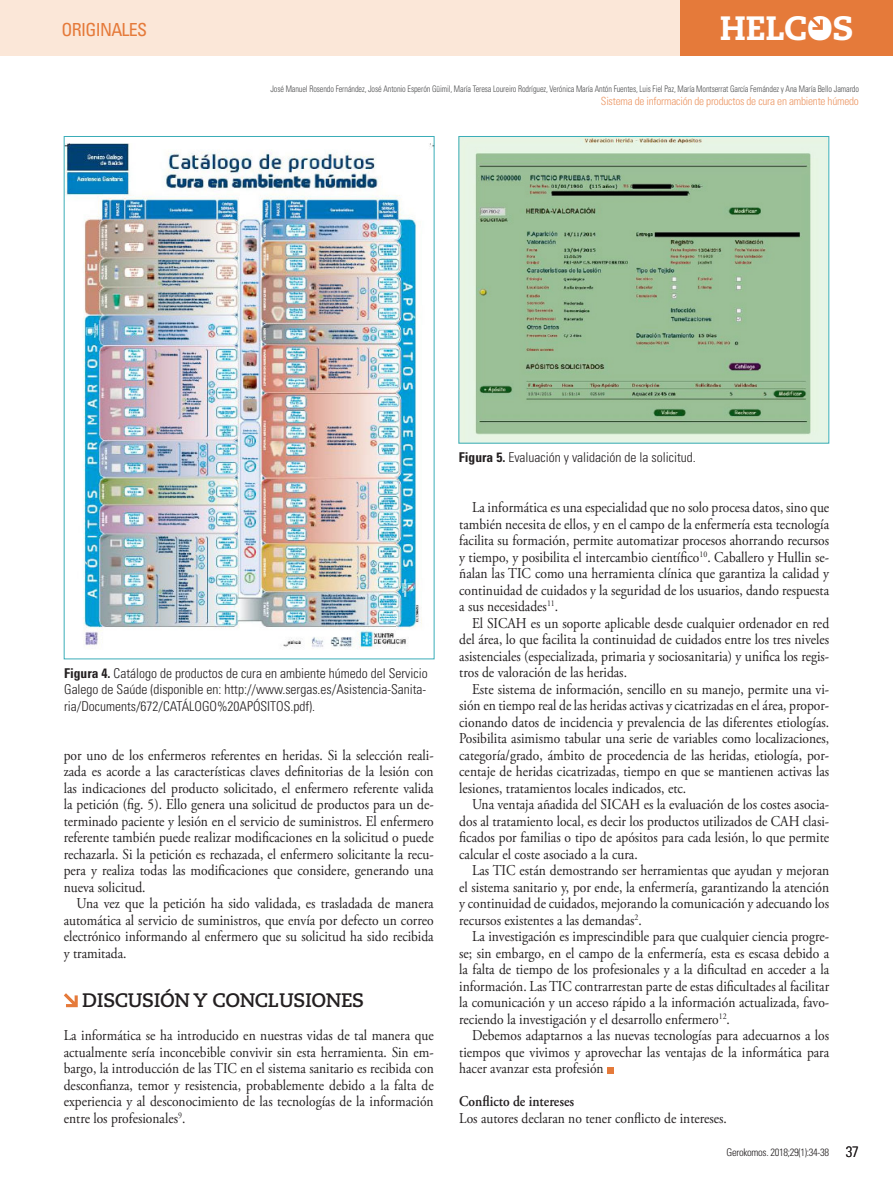
<style>
.page{position:relative;width:893px;height:1191px;background:#fff}
.page>*{position:absolute;margin:0;border:0;box-sizing:border-box;transform-origin:0 0}
.t1{font:800 33.75px "Caecilia LT Std";letter-spacing:-.01em;color:#fff}
.GAL_-_Cat_A{font:700 19.5px "Caecilia LT Std";letter-spacing:-.02em;color:#231f20}
.t2{font:condensed 18px "Univers LT Std";letter-spacing:-.04em;color:#e57a3a}
.GAL_-_Galerada{font:15px/16.5px "Adobe Garamond Pro";color:#231f20;text-align:justify;scale:.9 1}
.GAL_-_Galerada_Prime{font:15px/16.5px "Adobe Garamond Pro";color:#231f20;text-align:justify;scale:.9 1}
.GAL_-_Galerada_Prime-2{font:600 15px "Adobe Garamond Pro";color:#231f20;scale:.9 1}
.TAB-FIG_-__titulos{font:300 condensed 13.5px/16.2px "Univers LT Std";color:#231f20;text-align:justify}
.CAB_-__Autores{font:300 condensed 11.25px "Univers LT Std";letter-spacing:-.02em;color:#ec9764}
.t3{font:300 condensed 10.5px "Univers LT Std";letter-spacing:-.03em;color:#231f20}
.CAB_-__Autores-2{font:300 condensed 9px "Univers LT Std";letter-spacing:-.01em;color:#4b4c4d;scale:.9 1}
.s1{font-weight:700}
.s2{font-size:15px}
</style>
<div class="page">
<div style="left:0;top:0;width:705px;height:55px;background:#fbe7d8"></div>
<div style="left:680px;top:0;width:213px;height:55px;background:#e57a3a"></div>
<div style="left:811px;top:19px;width:18px;height:19px;background:#fff;border-radius:50%"></div>
<svg style="left:811px;top:19px;width:12px;height:11px"></svg>
<svg style="left:64px;top:993px;width:14px;height:14px"></svg>
<div style="left:607px;top:1066px;width:6px;height:7px;background:#e57a3a"></div>
<img style="left:66px;top:143px;width:365px;height:507px">
<img style="left:460px;top:138px;width:367px;height:303px">
<p class="t2" style="left:62px;top:18px;width:87px">ORIGINALES</p>
<h1 class="t1" style="left:720px;top:8px;width:135px">HELCOS</h1>
<p class="CAB_-__Autores-2" style="left:270px;top:83px;width:655px">José Manuel Rosendo Fernández, José Antonio Esperón Güimil, María Teresa Loureiro Rodríguez, Verónica María Antón Fuentes, Luis Fiel Paz, María Montserrat García Fernández y Ana María Bello Jamardo</p>
<p class="CAB_-__Autores" style="left:601px;top:94px;width:259px">Sistema de información de productos de cura en ambiente húmedo</p>
<p class="TAB-FIG_-__titulos" style="left:64px;top:665px;width:365px"><span class="s1">Figura 4.</span> Catálogo de productos de cura en ambiente húmedo del Servicio Galego de Saúde (disponible en: http://www.sergas.es/Asistencia-Sanita&shy;ria/Documents/672/CATÁLOGO%20APÓSITOS.pdf).</p>
<p class="GAL_-_Galerada" style="left:64px;top:747px;width:413px">por uno de los enfermeros referentes en heridas. Si la selección reali&shy;zada es acorde a las características claves definitorias de la lesión con las indicaciones del producto solicitado, el enfermero referente valida la petición (fig. 5). Ello genera una solicitud de productos para un de&shy;terminado paciente y lesión en el servicio de suministros. El enfermero referente también puede realizar modificaciones en la solicitud o puede rechazarla. Si la petición es rechazada, el enfermero solicitante la recu&shy;pera y realiza todas las modificaciones que considere, generando una nueva solicitud.</p>
<p class="GAL_-_Galerada" style="left:64px;top:895px;width:413px;text-indent:13px">Una vez que la petición ha sido validada, es trasladada de manera automática al servicio de suministros, que envía por defecto un correo electrónico informando al enfermero que su solicitud ha sido recibida y tramitada.</p>
<p class="GAL_-_Cat_A" style="left:82px;top:989px;width:284px">DISCUSIÓN Y CONCLUSIONES</p>
<p class="GAL_-_Galerada_Prime" style="left:64px;top:1027px;width:413px">La informática se ha introducido en nuestras vidas de tal manera que actualmente sería inconcebible convivir sin esta herramienta. Sin em&shy;bargo, la introducción de las TIC en el sistema sanitario es recibida con desconfianza, temor y resistencia, probablemente debido a la falta de experiencia y al desconocimiento de las tecnologías de la información entre los profesionales<sup>9</sup>.</p>
<p class="TAB-FIG_-__titulos" style="left:459px;top:449px;width:238px"><span class="s1">Figura 5.</span> Evaluación y validación de la solicitud.</p>
<p class="GAL_-_Galerada" style="left:459px;top:499px;width:413px;text-indent:13px">La informática es una especialidad que no solo procesa datos, sino que también necesita de ellos, y en el campo de la enfermería esta tecnología facilita su formación, permite automatizar procesos ahorrando recursos y tiempo, y posibilita el intercambio científico<sup>10</sup>. Caballero y Hullin se&shy;ñalan las TIC como una herramienta clínica que garantiza la calidad y continuidad de cuidados y la seguridad de los usuarios, dando respuesta a sus necesidades<sup>11</sup>.</p>
<p class="GAL_-_Galerada" style="left:459px;top:615px;width:413px;text-indent:13px">El SICAH es un soporte aplicable desde cualquier ordenador en red del área, lo que facilita la continuidad de cuidados entre los tres niveles asistenciales (especializada, primaria y sociosanitaria) y unifica los regis&shy;tros de valoración de las heridas.</p>
<p class="GAL_-_Galerada" style="left:459px;top:681px;width:413px;text-indent:13px">Este sistema de información, sencillo en su manejo, permite una vi&shy;sión en tiempo real de las heridas activas y cicatrizadas en el área, propor&shy;cionando datos de incidencia y prevalencia de las diferentes etiologías.<br>Posibilita asimismo tabular una serie de variables como localizaciones, categoría/grado, ámbito de procedencia de las heridas, etiología, por&shy;centaje de heridas cicatrizadas, tiempo en que se mantienen activas las lesiones, tratamientos locales indicados, etc.</p>
<p class="GAL_-_Galerada" style="left:459px;top:796px;width:413px;text-indent:13px">Una ventaja añadida del SICAH es la evaluación de los costes asocia&shy;dos al tratamiento local, es decir los productos utilizados de CAH clasi&shy;ficados por familias o tipo de apósitos para cada lesión, lo que permite calcular el coste asociado a la cura.</p>
<p class="GAL_-_Galerada" style="left:459px;top:862px;width:413px;text-indent:13px">Las TIC están demostrando ser herramientas que ayudan y mejoran el sistema sanitario y, por ende, la enfermería, garantizando la atención y continuidad de cuidados, mejorando la comunicación y adecuando los recursos existentes a las demandas<sup>2</sup>.</p>
<p class="GAL_-_Galerada" style="left:459px;top:928px;width:413px;text-indent:13px">La investigación es imprescindible para que cualquier ciencia progre&shy;se; sin embargo, en el campo de la enfermería, esta es escasa debido a la falta de tiempo de los profesionales y a la dificultad en acceder a la información. Las TIC contrarrestan parte de estas dificultades al facilitar la comunicación y un acceso rápido a la información actualizada, favo&shy;reciendo la investigación y el desarrollo enfermero<sup>12</sup>.</p>
<p class="GAL_-_Galerada" style="left:459px;top:1027px;width:413px;text-indent:13px">Debemos adaptarnos a las nuevas tecnologías para adecuarnos a los tiempos que vivimos y aprovechar las ventajas de la informática para hacer avanzar esta profesión</p>
<p class="GAL_-_Galerada_Prime-2" style="left:459px;top:1092px;width:129px">Conflicto de intereses</p>
<p class="GAL_-_Galerada_Prime" style="left:459px;top:1110px;width:299px">Los autores declaran no tener conflicto de intereses.</p>
<p class="t3" style="left:727px;top:1145px;width:134px">Gerokomos. 2018;29(1):34-38 <span class="s2">37</span></p>
</div>
